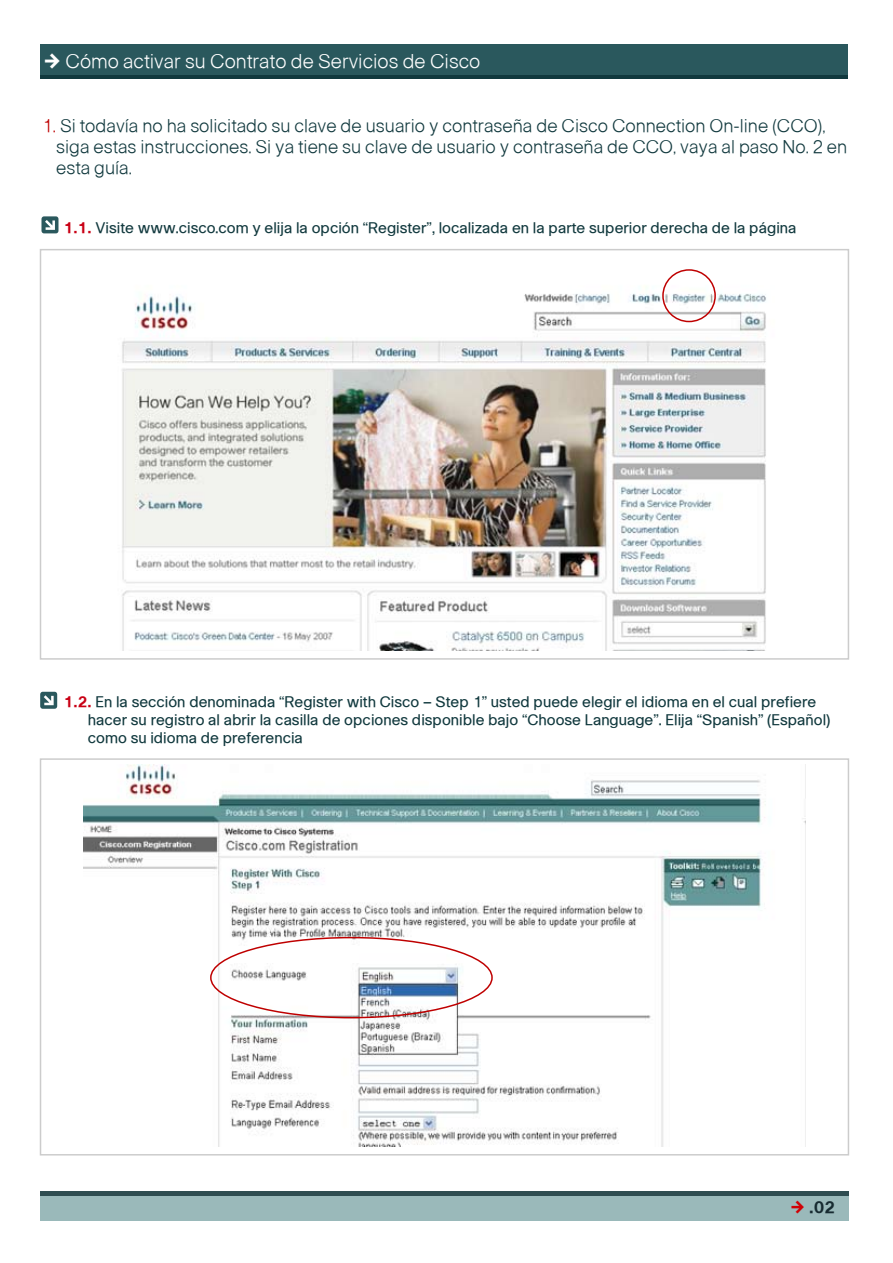
<style>
.page{position:relative;width:893px;height:1263px;background:#fff}
.page>*{position:absolute;margin:0;border:0;box-sizing:border-box;transform-origin:0 0}
.t1{font:19.5px "Ciscolight";color:#fff}
.t2{font:18px/21px "Ciscolight";color:#11393e}
.t3{font:16.5px "Ciscobold";color:#172b31}
.t4{font:15px/18px "Ciscoregular";color:#11393e}
.s1{color:#bf0000}
.s2{font-family:"Ciscobold";color:#c90015}
</style>
<div class="page">
<img style="left:122px;top:269px;width:644px;height:382px">
<div style="left:40px;top:44px;width:808px;height:31px;background:#2a585d"></div>
<hr style="left:40px;top:75px;width:808px;height:4px;background:#11393e">
<div style="left:40px;top:249px;width:809px;height:411px;border:2px solid #ccc"></div>
<div style="left:40px;top:1195px;width:809px;height:26px;background:#9ab9ba"></div>
<hr style="left:40px;top:1191px;width:809px;height:4px;background:#2f4d51">
<div style="left:41px;top:216px;width:17px;height:17px;background:#2a585d;border-radius:3px"></div>
<svg style="left:45px;top:220px;width:10px;height:10px"></svg>
<div style="left:40px;top:692px;width:17px;height:17px;background:#2a585d;border-radius:3px"></div>
<svg style="left:44px;top:695px;width:10px;height:10px"></svg>
<div style="left:662px;top:269px;width:54px;height:53px;border:2px solid #bf0000;border-radius:50%"></div>
<img style="left:83px;top:764px;width:723px;height:383px">
<div style="left:40px;top:758px;width:809px;height:397px;border:2px solid #ccc"></div>
<div style="left:210px;top:937px;width:283px;height:81px;border:2px solid #bf0000;border-radius:50%"></div>
<h1 class="t1" style="left:65px;top:49px;width:416px">Cómo activar su Contrato de Servicios de Cisco</h1>
<p class="t2" style="left:56px;top:114px;width:792px;text-indent:-13px"><span class="s1">1.</span> Si todavía no ha solicitado su clave de usuario y contraseña de Cisco Connection On-line (CCO), siga estas instrucciones. Si ya tiene su clave de usuario y contraseña de CCO, vaya al paso No. 2 en esta guía.</p>
<p class="t4" style="left:64px;top:219px;width:734px"><span class="s2">1.1.</span> Visite www.cisco.com y elija la opción “Register”, localizada en la parte superior derecha de la página</p>
<p class="t4" style="left:88px;top:692px;width:744px;text-indent:-24px"><span class="s2">1.2.</span> En la sección denominada “Register with Cisco – Step 1” usted puede elegir el idioma en el cual prefiere hacer su registro al abrir la casilla de opciones disponible bajo “Choose Language”. Elija “Spanish” (Español) como su idioma de preferencia</p>
<p class="t3" style="left:809px;top:1197px;width:28px">.02</p>
</div>
